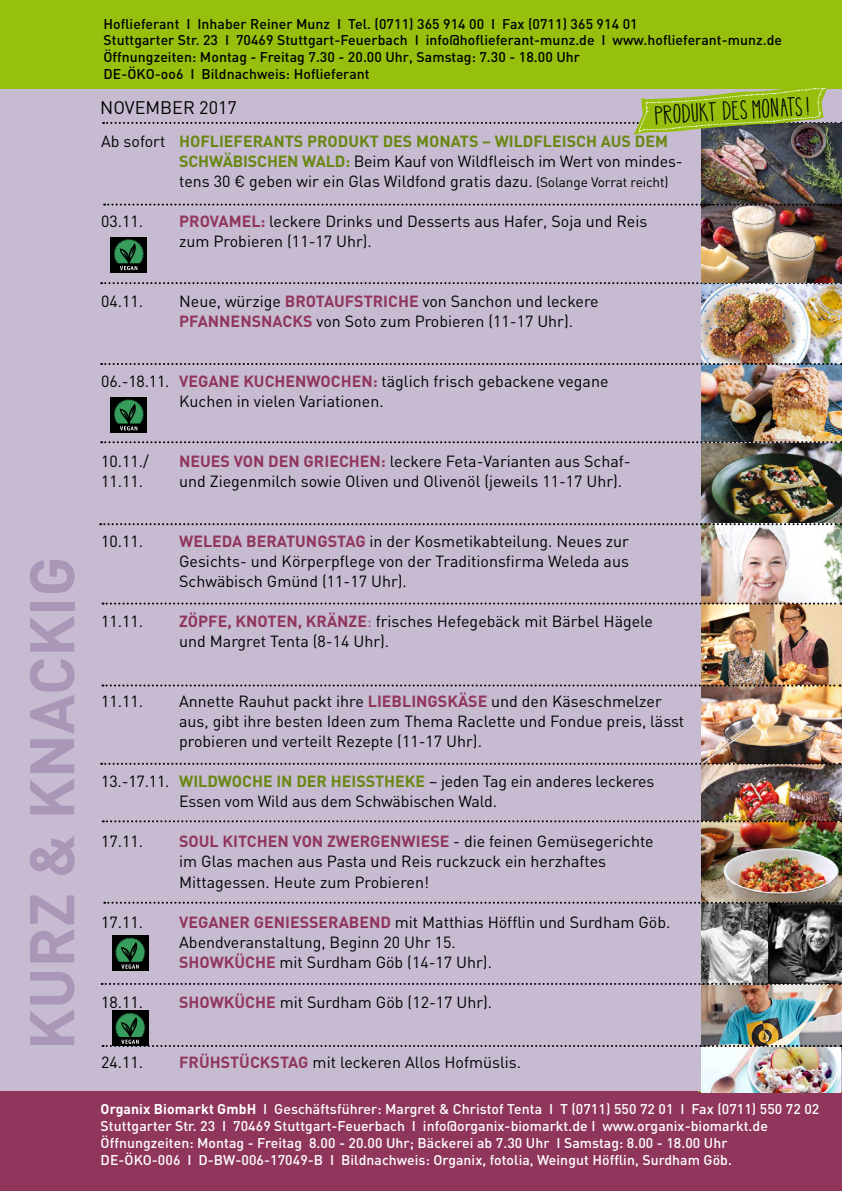
<style>
.page{position:relative;width:842px;height:1191px;background:#c7bbd1}
.page>*{position:absolute;margin:0;border:0;box-sizing:border-box;transform-origin:0 0}
.t1{font:700 62px "DIN";color:#aa97b7}
.t2{font:18px "DIN";color:#000}
.t3{font:16px/20px "DIN";color:#000}
.t4{font:15.8px "Pea Mystie Caps";color:#000}
.t5{font:500 14px/16.8px "DIN";letter-spacing:.005em;color:#fff}
.t6{font:500 14px/16.8px "DIN";letter-spacing:.005em;color:#000}
.s1{font-weight:700;color:#688713}
.s2{font-size:13.6px}
.s3{font-weight:700;color:#90365d}
.s4{color:#90365d}
.s5{font-weight:700}
</style>
<div class="page">
<div style="left:0;top:1091px;width:842px;height:100px;background:#90365d"></div>
<div style="left:0;top:0;width:842px;height:88px;background:#97bf0d"></div>
<img style="left:701px;top:135px;width:141px;height:306px">
<svg style="left:101px;top:282px;width:741px;height:2px"></svg>
<svg style="left:101px;top:363px;width:741px;height:2px"></svg>
<img style="left:701px;top:443px;width:141px;height:458px">
<svg style="left:101px;top:441px;width:741px;height:2px"></svg>
<svg style="left:103px;top:820px;width:739px;height:2px"></svg>
<img style="left:701px;top:984px;width:141px;height:66px">
<svg style="left:103px;top:87px;width:739px;height:48px"></svg>
<div style="left:111px;top:397px;width:36px;height:36px;background:#000"></div>
<svg style="left:121px;top:430px;width:17px;height:1px"></svg>
<svg style="left:114px;top:399px;width:30px;height:31px"></svg>
<div style="left:112px;top:1010px;width:36px;height:36px;background:#000"></div>
<div style="left:112px;top:935px;width:36px;height:36px;background:#000"></div>
<svg style="left:122px;top:968px;width:17px;height:1px"></svg>
<svg style="left:115px;top:937px;width:30px;height:31px"></svg>
<img style="left:767px;top:903px;width:75px;height:80px">
<img style="left:701px;top:903px;width:66px;height:80px">
<svg style="left:104px;top:901px;width:738px;height:2px"></svg>
<div style="left:111px;top:237px;width:36px;height:36px;background:#000"></div>
<svg style="left:114px;top:239px;width:30px;height:31px"></svg>
<svg style="left:102px;top:983px;width:738px;height:2px"></svg>
<svg style="left:102px;top:684px;width:738px;height:2px"></svg>
<svg style="left:101px;top:763px;width:739px;height:2px"></svg>
<svg style="left:104px;top:204px;width:737px;height:2px"></svg>
<svg style="left:100px;top:523px;width:741px;height:2px"></svg>
<svg style="left:103px;top:602px;width:738px;height:2px"></svg>
<img style="left:701px;top:1047px;width:139px;height:45px">
<svg style="left:103px;top:1012px;width:738px;height:35px"></svg>
<h1 class="t1" style="left:11px;top:1050px;width:495px;rotate:-90deg">KURZ &amp; KNACKIG</h1>
<p class="t6" style="left:103px;top:15px;width:680px">Hoflieferant I Inhaber Reiner Munz I Tel. (0711) 365 914 00 I Fax (0711) 365 914 01<br>Stuttgarter Str. 23 I 70469 Stuttgart-Feuerbach I info@hoflieferant-munz.de I www.hoflieferant-munz.de Öffnungzeiten: Montag - Freitag 7.30 - 20.00 Uhr, Samstag: 7.30 - 18.00 Uhr<br>DE-ÖKO-oo6 I Bildnachweis: Hoflieferant</p>
<p class="t2" style="left:100px;top:97px;width:138px">NOVEMBER 2017</p>
<p class="t4" style="left:655px;top:105px;width:155px;rotate:-3deg">Produkt des MonatS !</p>
<p class="t3" style="left:179px;top:131px;width:505px;text-indent:-78px">Ab sofort <span class="s1">HOFLIEFERANTS PRODUKT DES MONATS – WILDFLEISCH AUS DEM<br>SCHWÄBISCHEN WALD:</span> Beim Kauf von Wildfleisch im Wert von mindes&shy;tens 30 € geben wir ein Glas Wildfond gratis dazu. <span class="s2">(Solange Vorrat reicht)</span></p>
<p class="t3" style="left:101px;top:211px;width:44px">03.11.</p>
<p class="t3" style="left:179px;top:211px;width:470px"><span class="s3">PROVAMEL:</span> leckere Drinks und Desserts aus Hafer, Soja und Reis zum Probieren (11-17 Uhr).</p>
<p class="t3" style="left:101px;top:291px;width:44px">04.11.</p>
<p class="t3" style="left:179px;top:291px;width:421px">Neue, würzige <span class="s3">BROTAUFSTRICHE</span> von Sanchon und leckere<br><span class="s3">PFANNENSNACKS</span> von Soto zum Probieren (11-17 Uhr).</p>
<p class="t3" style="left:179px;top:371px;width:431px;text-indent:-78px">06.-18.11. <span class="s3">VEGANE KUCHENWOCHEN:</span> täglich frisch gebackene vegane<br>Kuchen in vielen Variationen.</p>
<p class="t3" style="left:101px;top:451px;width:49px">10.11./</p>
<p class="t3" style="left:179px;top:451px;width:453px"><span class="s3">NEUES VON DEN GRIECHEN:</span> leckere Feta-Varianten aus Schaf-</p>
<p class="t3" style="left:101px;top:471px;width:44px">11.11.</p>
<p class="t3" style="left:179px;top:471px;width:445px">und Ziegenmilch sowie Oliven und Olivenöl (jeweils 11-17 Uhr).</p>
<p class="t3" style="left:101px;top:531px;width:44px">10.11.</p>
<p class="t3" style="left:179px;top:531px;width:451px;text-align:justify"><span class="s3">WELEDA BERATUNGSTAG</span> in der Kosmetikabteilung. Neues zur Gesichts- und Körperpflege von der Traditionsfirma Weleda aus Schwäbisch Gmünd (11-17 Uhr).</p>
<p class="t3" style="left:101px;top:611px;width:44px">11.11.</p>
<p class="t3" style="left:179px;top:611px;width:475px"><span class="s3">ZÖPFE, KNOTEN, KRÄNZE</span><span class="s4">:</span> frisches Hefegebäck mit Bärbel Hägele und Margret Tenta (8-14 Uhr).</p>
<p class="t3" style="left:101px;top:691px;width:44px">11.11.</p>
<p class="t3" style="left:179px;top:691px;width:506px">Annette Rauhut packt ihre <span class="s3">LIEBLINGSKÄSE</span> und den Käseschmelzer aus, gibt ihre besten Ideen zum Thema Raclette und Fondue preis, lässt probieren und verteilt Rezepte (11-17 Uhr).</p>
<p class="t3" style="left:179px;top:771px;width:477px;text-indent:-78px">13.-17.11. <span class="s1">WILDWOCHE IN DER HEISSTHEKE</span> – jeden Tag ein anderes leckeres<br>Essen vom Wild aus dem Schwäbischen Wald.</p>
<p class="t3" style="left:101px;top:831px;width:44px">17.11.</p>
<p class="t3" style="left:179px;top:831px;width:476px"><span class="s3">SOUL KITCHEN VON ZWERGENWIESE</span> - die feinen Gemüsegerichte im Glas machen aus Pasta und Reis ruckzuck ein herzhaftes<br>Mittagessen. Heute zum Probieren!</p>
<p class="t3" style="left:101px;top:911px;width:44px">17.11.</p>
<p class="t3" style="left:179px;top:911px;width:493px"><span class="s3">VEGANER GENIESSERABEND</span> mit Matthias Höfflin und Surdham Göb.<br>Abendveranstaltung, Beginn 20 Uhr 15.<br><span class="s3">SHOWKÜCHE</span> mit Surdham Göb (14-17 Uhr).</p>
<p class="t3" style="left:101px;top:991px;width:44px">18.11.</p>
<p class="t3" style="left:179px;top:991px;width:315px"><span class="s3">SHOWKÜCHE</span> mit Surdham Göb (12-17 Uhr).</p>
<p class="t3" style="left:101px;top:1051px;width:44px">24.11.</p>
<p class="t3" style="left:179px;top:1051px;width:343px"><span class="s3">FRÜHSTÜCKSTAG</span> mit leckeren Allos Hofmüslis.</p>
<p class="t5" style="left:101px;top:1100px;width:720px"><span class="s5">Organix Biomarkt GmbH</span> I Geschäftsführer: Margret &amp; Christof Tenta I T (0711) 550 72 01 I Fax (0711) 550 72 02<br>Stuttgarter Str. 23 I 70469 Stuttgart-Feuerbach I info@organix-biomarkt.de I www.organix-biomarkt.de Öffnungzeiten: Montag - Freitag 8.00 - 20.00 Uhr; Bäckerei ab 7.30 Uhr I Samstag: 8.00 - 18.00 Uhr<br>DE-ÖKO-006 I D-BW-006-17049-B I Bildnachweis: Organix, fotolia, Weingut Höfflin, Surdham Göb.</p>
</div>
